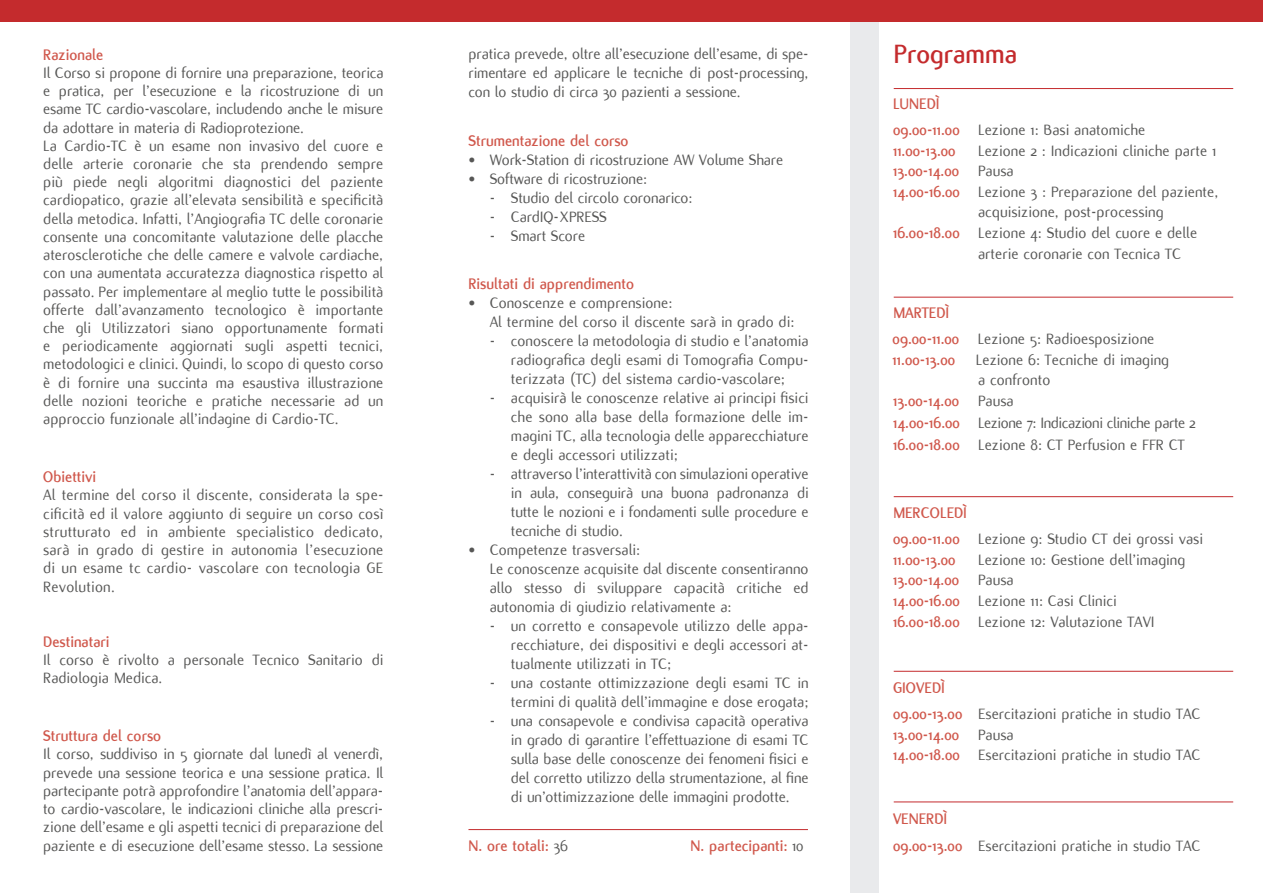
<style>
.page{position:relative;width:1263px;height:893px;background:#fff}
.page>*{position:absolute;margin:0;border:0;box-sizing:border-box;transform-origin:0 0}
.t1{font:700 28.5px "Flux";color:#c42b2d}
.t2{font:16.5px/18.1px "Flux";color:#575756}
.t3{font:700 16.5px "Flux";color:#d0584c}
.t4{font:16.5px/21.5px "Flux";letter-spacing:-.03em;color:#575756}
.s1{font-weight:400;color:#575756}
.s2{font-weight:700;color:#d0584c}
</style>
<div class="page">
<div style="left:850px;top:0;width:29px;height:893px;background:#e9eaec"></div>
<div style="left:0;top:0;width:1263px;height:21px;background:#c42b2d"></div>
<hr style="left:894px;top:88px;width:339px;height:1px;background:#c42b2d">
<hr style="left:468px;top:829px;width:340px;height:1px;background:#c42b2d">
<hr style="left:894px;top:297px;width:339px;height:1px;background:#c42b2d">
<hr style="left:894px;top:496px;width:339px;height:1px;background:#c42b2d">
<hr style="left:894px;top:671px;width:339px;height:1px;background:#c42b2d">
<hr style="left:894px;top:801px;width:339px;height:1px;background:#c42b2d">
<p class="t3" style="left:43px;top:45px;width:62px">Razionale</p>
<p class="t2" style="left:43px;top:64px;width:342px">Il Corso si propone di fornire una preparazione, teorica e pratica, per l’esecuzione e la ricostruzione di un esame TC cardio-vascolare, includendo anche le misure da adottare in materia di Radioprotezione.<br>La Cardio-TC è un esame non invasivo del cuore e delle arterie coronarie che sta prendendo sempre più piede negli algoritmi diagnostici del paziente cardiopatico, grazie all’elevata sensibilità e specificità della metodica. Infatti, l’Angiografia TC delle coronarie consente una concomitante valutazione delle placche aterosclerotiche che delle camere e valvole cardiache, con una aumentata accuratezza diagnostica rispetto al passato. Per implementare al meglio tutte le possibilità offerte dall’avanzamento tecnologico è importante che gli Utilizzatori siano opportunamente formati e periodicamente aggiornati sugli aspetti tecnici, metodologici e clinici. Quindi, lo scopo di questo corso è di fornire una succinta ma esaustiva illustrazione delle nozioni teoriche e pratiche necessarie ad un approccio funzionale all’indagine di Cardio-TC.</p>
<p class="t3" style="left:43px;top:468px;width:55px">Obiettivi</p>
<p class="t2" style="left:43px;top:486px;width:342px;text-align:justify">Al termine del corso il discente, considerata la spe&shy;cificità ed il valore aggiunto di seguire un corso così strutturato ed in ambiente specialistico dedicato, sarà in grado di gestire in autonomia l’esecuzione di un esame tc cardio- vascolare con tecnologia GE Revolution.</p>
<p class="t3" style="left:43px;top:632px;width:68px">Destinatari</p>
<p class="t2" style="left:43px;top:651px;width:342px">Il corso è rivolto a personale Tecnico Sanitario di<br>Radiologia Medica.</p>
<p class="t3" style="left:43px;top:727px;width:120px">Struttura del corso</p>
<p class="t2" style="left:43px;top:745px;width:342px;text-align:justify">Il corso, suddiviso in 5 giornate dal lunedì al venerdì, prevede una sessione teorica e una sessione pratica. Il partecipante potrà approfondire l’anatomia dell’appara&shy;to cardio-vascolare, le indicazioni cliniche alla prescri&shy;zione dell’esame e gli aspetti tecnici di preparazione del paziente e di esecuzione dell’esame stesso. La sessione</p>
<p class="t2" style="left:468px;top:45px;width:342px;line-height:19px;text-align:justify">pratica prevede, oltre all’esecuzione dell’esame, di spe&shy;rimentare ed applicare le tecniche di post-processing, con lo studio di circa 30 pazienti a sessione.</p>
<p class="t3" style="left:468px;top:131px;width:162px">Strumentazione del corso</p>
<p class="t2" style="left:468px;top:150px;width:316px">• Work-Station di ricostruzione AW Volume Share</p>
<p class="t2" style="left:468px;top:169px;width:180px">• Software di ricostruzione:</p>
<p class="t2" style="left:490px;top:189px;width:204px">- Studio del circolo coronarico:</p>
<p class="t2" style="left:490px;top:208px;width:119px">- CardIQ-XPRESS</p>
<p class="t2" style="left:490px;top:227px;width:97px">- Smart Score</p>
<p class="t3" style="left:468px;top:274px;width:167px">Risultati di apprendimento</p>
<p class="t2" style="left:490px;top:293px;width:306px;line-height:19px;text-indent:-21px">• Conoscenze e comprensione:<br>Al termine del corso il discente sarà in grado di:</p>
<p class="t2" style="left:511px;top:331px;width:299px;line-height:19px;text-align:justify;text-indent:-21px">- conoscere la metodologia di studio e l’anatomia radiografica degli esami di Tomografia Compu&shy;terizzata (TC) del sistema cardio-vascolare;</p>
<p class="t2" style="left:511px;top:388px;width:299px;line-height:19px;text-align:justify;text-indent:-21px">- acquisirà le conoscenze relative ai principi fisici che sono alla base della formazione delle im&shy;magini TC, alla tecnologia delle apparecchiature e degli accessori utilizzati;</p>
<p class="t2" style="left:511px;top:464px;width:299px;line-height:19px;text-align:justify;text-indent:-21px">- attraverso l’interattività con simulazioni operative in aula, conseguirà una buona padronanza di tutte le nozioni e i fondamenti sulle procedure e tecniche di studio.</p>
<p class="t2" style="left:490px;top:541px;width:320px;line-height:19px;text-indent:-21px">• Competenze trasversali:<br>Le conoscenze acquisite dal discente consentiranno allo stesso di sviluppare capacità critiche ed autonomia di giudizio relativamente a:</p>
<p class="t2" style="left:511px;top:617px;width:299px;line-height:19px;text-align:justify;text-indent:-21px">- un corretto e consapevole utilizzo delle appa&shy;recchiature, dei dispositivi e degli accessori at&shy;tualmente utilizzati in TC;</p>
<p class="t2" style="left:490px;top:674px;width:320px;line-height:19px;text-align:right">- una costante ottimizzazione degli esami TC in termini di qualità dell’immagine e dose erogata;</p>
<p class="t2" style="left:511px;top:712px;width:299px;line-height:19px;text-align:justify;text-indent:-21px">- una consapevole e condivisa capacità operativa in grado di garantire l’effettuazione di esami TC sulla base delle conoscenze dei fenomeni fisici e del corretto utilizzo della strumentazione, al fine di un’ottimizzazione delle immagini prodotte.</p>
<p class="t3" style="left:468px;top:836px;width:101px">N. ore totali: <span class="s1">36</span></p>
<p class="t3" style="left:691px;top:836px;width:115px">N. partecipanti: <span class="s1">10</span></p>
<h1 class="t1" style="left:894px;top:38px;width:125px">Programma</h1>
<p class="t2" style="left:893px;top:91px;width:254px;line-height:26.2px"><span class="s2">LUNEDÌ<br>09.00-11.00</span> Lezione 1: Basi anatomiche</p>
<p class="t3" style="left:893px;top:141px;width:64px">11.00-13.00</p>
<p class="t2" style="left:978px;top:142px;width:240px">Lezione 2 : Indicazioni cliniche parte 1</p>
<p class="t3" style="left:893px;top:162px;width:122px">13.00-14.00 <span class="s1">Pausa</span></p>
<p class="t2" style="left:893px;top:183px;width:327px"><span class="s2">14.00-16.00</span> Lezione 3 : Preparazione del paziente,</p>
<p class="t2" style="left:978px;top:203px;width:187px">acquisizione, post-processing</p>
<p class="t2" style="left:893px;top:224px;width:306px"><span class="s2">16.00-18.00</span> Lezione 4: Studio del cuore e delle</p>
<p class="t2" style="left:978px;top:245px;width:204px">arterie coronarie con Tecnica TC</p>
<p class="t3" style="left:893px;top:304px;width:58px">MARTEDÌ</p>
<p class="t2" style="left:893px;top:329px;width:263px;line-height:20.5px"><span class="s2">09.00-11.00</span> Lezione 5: Radioesposizione<br><span class="s2">11.00-13.00</span></p>
<p class="t2" style="left:976px;top:351px;width:195px">Lezione 6: Tecniche di imaging</p>
<p class="t4" style="left:893px;top:370px;width:304px;text-indent:85px">a confronto<br><span class="s2">13.00-14.00</span> Pausa<br><span class="s2">14.00-16.00</span> Lezione 7: Indicazioni cliniche parte 2<br><span class="s2">16.00-18.00</span> Lezione 8: CT Perfusion e FFR CT</p>
<p class="t2" style="left:893px;top:500px;width:312px;line-height:26.2px"><span class="s2">MERCOLEDÌ<br>09.00-11.00</span> Lezione 9: Studio CT dei grossi vasi</p>
<p class="t3" style="left:893px;top:550px;width:64px">11.00-13.00</p>
<p class="t2" style="left:893px;top:550px;width:294px;line-height:20.5px;text-indent:85px">Lezione 10: Gestione dell’imaging <span class="s2">13.00-14.00</span> Pausa<br><span class="s2">14.00-16.00</span> Lezione 11: Casi Clinici <span class="s2">16.00-18.00</span> Lezione 12: Valutazione TAVI</p>
<p class="t2" style="left:893px;top:675px;width:309px;line-height:26.2px"><span class="s2">GIOVEDÌ<br>09.00-13.00</span> Esercitazioni pratiche in studio TAC</p>
<p class="t2" style="left:893px;top:724px;width:309px;line-height:20.5px"><span class="s2">13.00-14.00</span> Pausa<br><span class="s2">14.00-18.00</span> Esercitazioni pratiche in studio TAC</p>
<p class="t2" style="left:893px;top:806px;width:309px;line-height:26.2px"><span class="s2">VENERDÌ<br>09.00-13.00</span> Esercitazioni pratiche in studio TAC</p>
</div>
